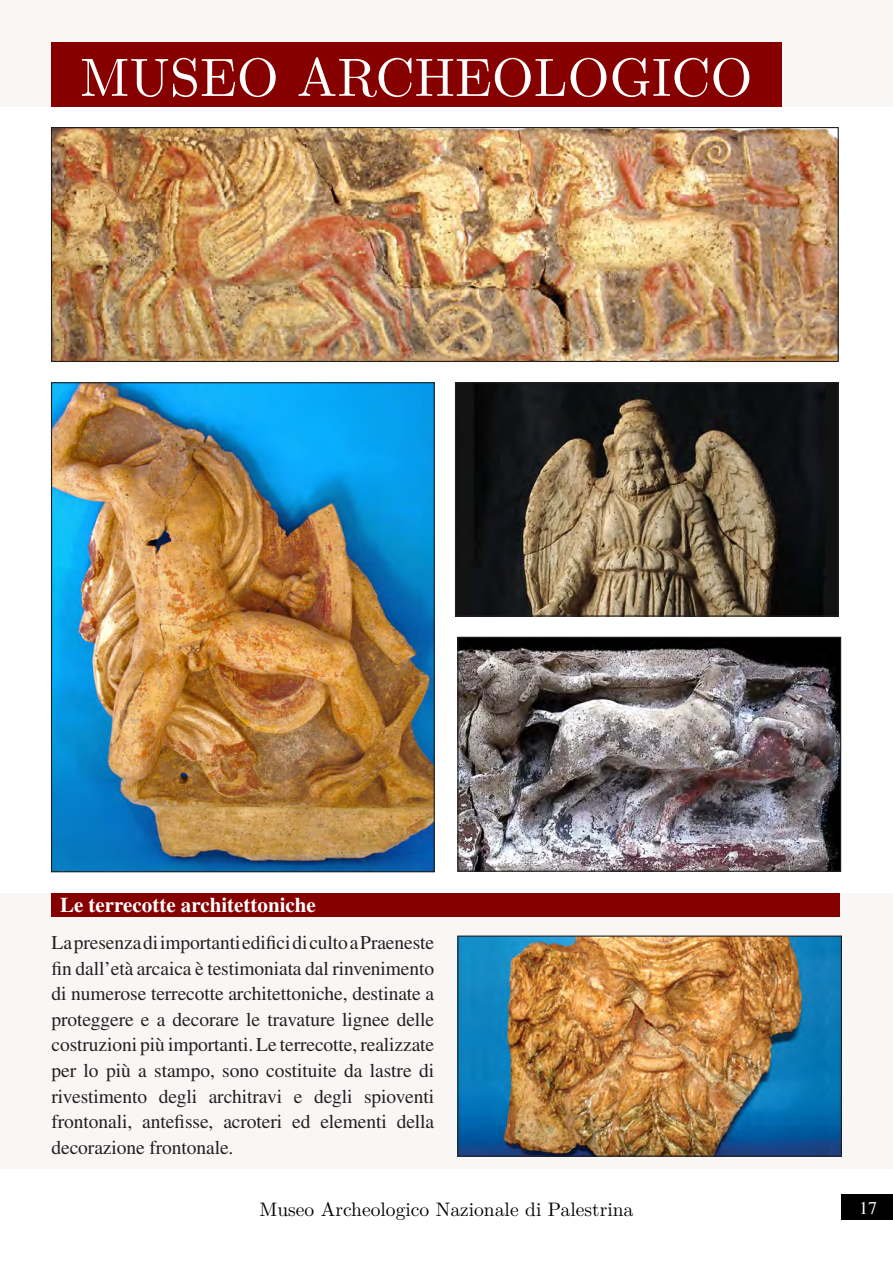
<style>
.page{position:relative;width:893px;height:1263px;background:#fff}
.page>*{position:absolute;margin:0;border:0;box-sizing:border-box;transform-origin:0 0}
.t1{font:54px "LM Roman 10";color:#fff}
.t2{font:700 21px "Times LT Std";color:#fff}
.t3{font:19.5px/25.5px "Times LT Std";letter-spacing:-.005em;color:#231f20;text-align:justify}
.t4{font:19.5px "LM Roman 10";color:#000}
.t5{font:18px "Times LT Std";color:#fff}
</style>
<div class="page">
<div style="left:842px;top:1194px;width:51px;height:26px;background:#000"></div>
<div style="left:0;top:893px;width:893px;height:276px;background:#f9f6f6"></div>
<div style="left:0;top:0;width:893px;height:106px;background:#f9f6f6"></div>
<img style="left:53px;top:384px;width:380px;height:486px">
<img style="left:457px;top:384px;width:380px;height:231px">
<div style="left:455px;top:382px;width:384px;height:235px;border:1px solid #231f20"></div>
<img style="left:459px;top:639px;width:380px;height:231px">
<div style="left:457px;top:637px;width:384px;height:235px;border:1px solid #231f20"></div>
<img style="left:459px;top:937px;width:381px;height:218px">
<div style="left:457px;top:935px;width:385px;height:222px;border:1px solid #231f20"></div>
<img style="left:53px;top:129px;width:784px;height:231px">
<div style="left:51px;top:127px;width:788px;height:235px;border:1px solid #231f20"></div>
<div style="left:52px;top:893px;width:788px;height:23px;background:#870000"></div>
<div style="left:51px;top:42px;width:731px;height:64px;background:#870000"></div>
<h1 class="t1" style="left:80px;top:35px;width:674px">MUSEO ARCHEOLOGICO</h1>
<p class="t2" style="left:60px;top:892px;width:257px">Le terrecotte architettoniche</p>
<p class="t3" style="left:52px;top:930px;width:384px">La presenza di importanti edifici di culto a Praeneste fin dall’età arcaica è testimoniata dal rinvenimento di numerose terrecotte architettoniche, destinate a proteggere e a decorare le travature lignee delle costruzioni più importanti. Le terrecotte, realizzate per lo più a stampo, sono costituite da lastre di rivestimento degli architravi e degli spioventi frontonali, antefisse, acroteri ed elementi della decorazione frontonale.</p>
<p class="t4" style="left:260px;top:1194px;width:375px">Museo Archeologico Nazionale di Palestrina</p>
<p class="t5" style="left:859px;top:1197px;width:19px">17</p>
</div>
